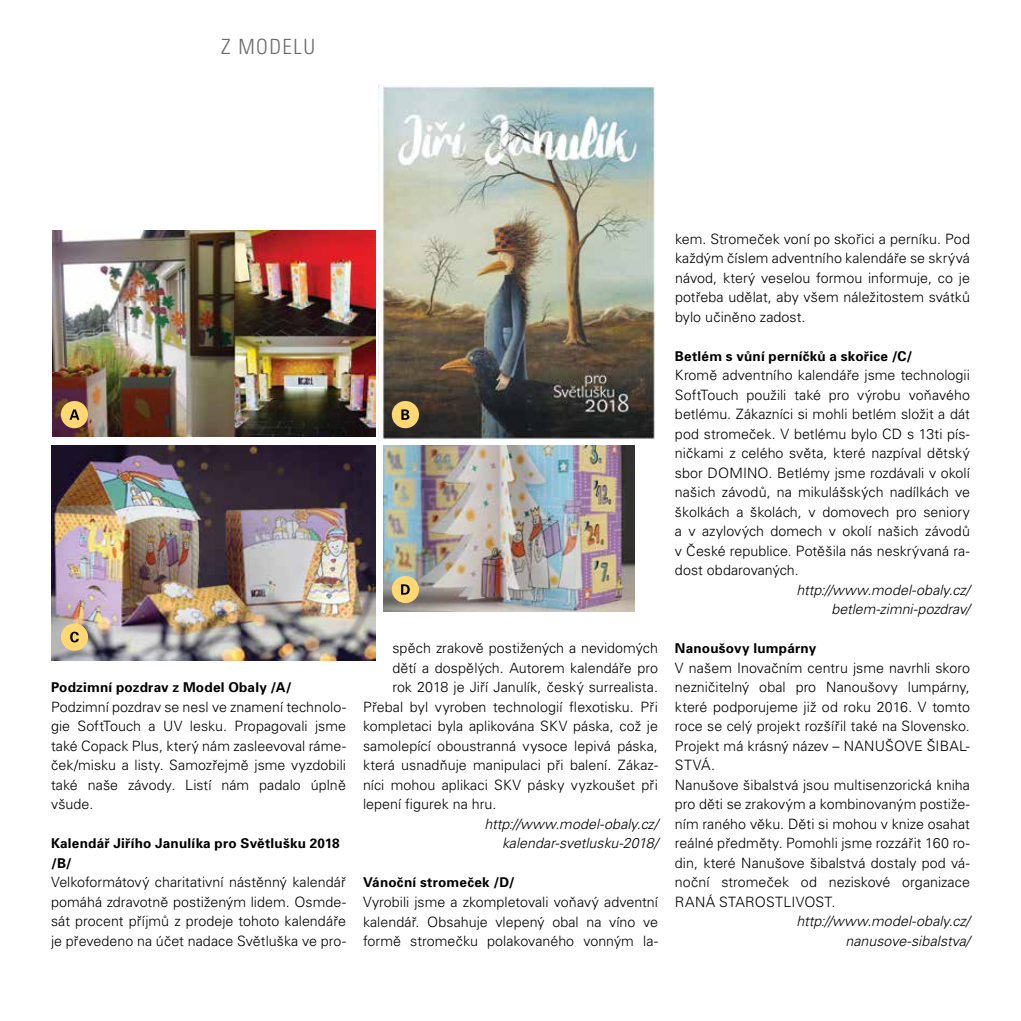
<style>
.page{position:relative;width:1021px;height:1021px;background:#fff}
.page>*{position:absolute;margin:0;border:0;box-sizing:border-box;transform-origin:0 0}
.t1{font:300 condensed 21px "Univers CE";color:#696a6d}
.t2{font:300 14.25px/19.5px "Univers CE";letter-spacing:.005em;color:#000;text-align:justify}
.t3{font:italic 300 14.25px/19.5px "Univers CE";color:#000;text-align:right}
.t4{font:700 13.5px/19.5px "Univers CE";letter-spacing:.015em;color:#000}
</style>
<div class="page">
<img style="left:379px;top:85px;width:276px;height:355px">
<img style="left:51px;top:445px;width:324px;height:215px">
<img style="left:53px;top:231px;width:322px;height:205px">
<img style="left:384px;top:445px;width:250px;height:166px">
<div style="left:61px;top:623px;width:27px;height:27px;background:#ffd773;border-radius:50%"></div>
<svg style="left:70px;top:631px;width:9px;height:11px"></svg>
<div style="left:392px;top:576px;width:27px;height:27px;background:#ffd773;border-radius:50%"></div>
<svg style="left:401px;top:584px;width:9px;height:10px"></svg>
<div style="left:392px;top:401px;width:27px;height:27px;background:#ffd773;border-radius:50%"></div>
<svg style="left:401px;top:409px;width:8px;height:11px"></svg>
<div style="left:61px;top:401px;width:27px;height:27px;background:#ffd773;border-radius:50%"></div>
<svg style="left:69px;top:409px;width:10px;height:11px"></svg>
<h1 class="t1" style="left:221px;top:34px;width:13px">ZMOD</h1>
<h1 class="t1" style="left:282px;top:34px;width:31px">ELU</h1>
<p class="t4" style="left:51px;top:678px;width:242px">Podzimní pozdrav z Model Obaly /A/</p>
<p class="t2" style="left:51px;top:697px;width:296px">Podzimní pozdrav se nesl ve znamení technolo&shy;gie SoftTouch a UV lesku. Propagovali jsme také Copack Plus, který nám zasleevoval ráme&shy;ček/misku a listy. Samozřejmě jsme vyzdobili také naše závody. Listí nám padalo úplně všude.</p>
<p class="t4" style="left:51px;top:834px;width:290px">Kalendář Jiřího Janulíka pro Světlušku 2018 /B/</p>
<p class="t2" style="left:51px;top:873px;width:296px">Velkoformátový charitativní nástěnný kalendář pomáhá zdravotně postiženým lidem. Osmde&shy;sát procent příjmů z prodeje tohoto kalendáře je převedeno na účet nadace Světluška ve pro-</p>
<p class="t2" style="left:392px;top:639px;width:267px">spěch zrakově postižených a nevidomých</p>
<p class="t2" style="left:392px;top:658px;width:267px">dětí a dospělých. Autorem kalendáře pro</p>
<p class="t2" style="left:392px;top:678px;width:267px">rok 2018 je Jiří Janulík, český surrealista.</p>
<p class="t2" style="left:363px;top:697px;width:296px">Přebal byl vyroben technologií flexotisku. Při</p>
<p class="t2" style="left:363px;top:716px;width:296px">kompletaci byla aplikována SKV páska, což je</p>
<p class="t2" style="left:363px;top:736px;width:296px">samolepící oboustranná vysoce lepivá páska,</p>
<p class="t2" style="left:363px;top:755px;width:296px">která usnadňuje manipulaci při balení. Zákaz-</p>
<p class="t2" style="left:363px;top:775px;width:296px">níci mohou aplikaci SKV pásky vyzkoušet při</p>
<p class="t2" style="left:363px;top:794px;width:135px">lepení figurek na hru.</p>
<p class="t3" style="left:484px;top:814px;width:175px">http://www.model-obaly.cz/ kalendar-svetlusku-2018/</p>
<p class="t4" style="left:363px;top:873px;width:153px">Vánoční stromeček /D/</p>
<p class="t2" style="left:363px;top:892px;width:296px">Vyrobili jsme a zkompletovali voňavý adventní kalendář. Obsahuje vlepený obal na víno ve formě stromečku polakovaného vonným la-</p>
<p class="t2" style="left:675px;top:229px;width:296px">kem. Stromeček voní po skořici a perníku. Pod každým číslem adventního kalendáře se skrývá návod, který veselou formou informuje, co je potřeba udělat, aby všem náležitostem svátků bylo učiněno zadost.</p>
<p class="t4" style="left:675px;top:346px;width:239px">Betlém s vůní perníčků a skořice /C/</p>
<p class="t2" style="left:675px;top:366px;width:296px">Kromě adventního kalendáře jsme technologii SoftTouch použili také pro výrobu voňavého betlému. Zákazníci si mohli betlém složit a dát pod stromeček. V betlému bylo CD s 13ti pís&shy;ničkami z celého světa, které nazpíval dětský sbor DOMINO. Betlémy jsme rozdávali v okolí našich závodů, na mikulášských nadílkách ve školkách a školách, v domovech pro seniory a v azylových domech v okolí našich závodů v České republice. Potěšila nás neskrývaná ra&shy;dost obdarovaných.</p>
<p class="t3" style="left:796px;top:580px;width:175px">http://www.model-obaly.cz/ betlem-zimni-pozdrav/</p>
<p class="t4" style="left:675px;top:639px;width:143px">Nanoušovy lumpárny</p>
<p class="t2" style="left:675px;top:658px;width:296px;text-align:left">V našem Inovačním centru jsme navrhli skoro nezničitelný obal pro Nanoušovy lumpárny, které podporujeme již od roku 2016. V tomto roce se celý projekt rozšířil také na Slovensko.<br>Projekt má krásný název – NANUŠOVE ŠIBAL-STVÁ.<br>Nanušove šibalstvá jsou multisenzorická kniha pro děti se zrakovým a kombinovaným postiže&shy;ním raného věku. Děti si mohou v knize osahat reálné předměty. Pomohli jsme rozzářit 160 ro&shy;din, které Nanušove šibalstvá dostaly pod vá&shy;noční stromeček od neziskové organizace RANÁ STAROSTLIVOST.</p>
<p class="t3" style="left:796px;top:911px;width:175px">http://www.model-obaly.cz/ nanusove-sibalstva/</p>
</div>
